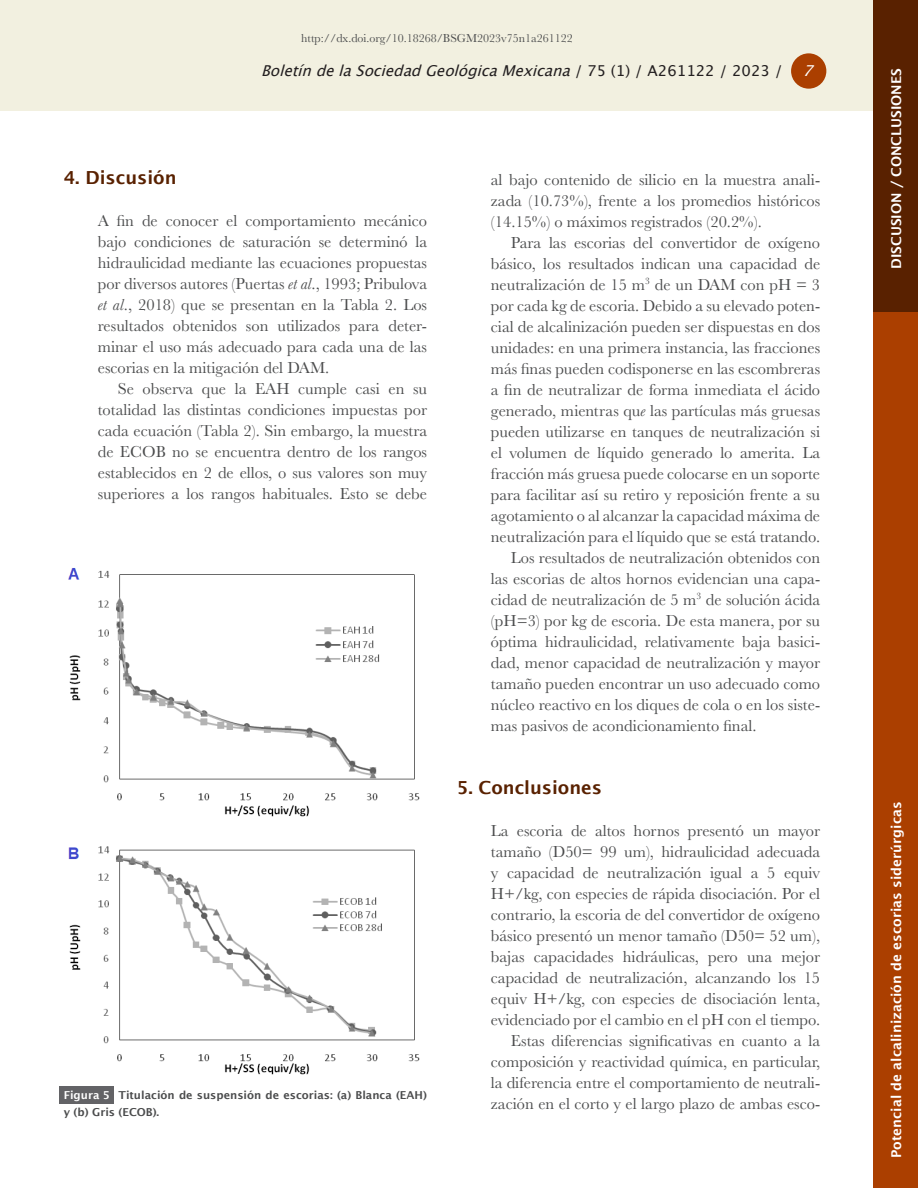
<style>
.page{position:relative;width:918px;height:1188px;background:#fff}
.page>*{position:absolute;margin:0;border:0;box-sizing:border-box;transform-origin:0 0}
.Jerarquía_1{font:600 18px "Lucida Sans";color:#592100}
.Texto_general{font:16.5px/21px "Baskerville";color:#4b4c4d;text-align:justify}
.t1{font:italic 15px "Lucida Grande";color:#231f20}
.t2{font:15px "Lucida Grande";color:#231f20}
.t3{font:italic 15px "Lucida Grande";color:#fff}
.Sección{font:600 13.5px "Lucida Sans";color:#fff}
.t4{font:12px "Baskerville";color:#4b4c4d}
.Pie_de_figura{font:600 10.95px/16.5px "Lucida Sans";color:#4b4c4d}
.Pie_de_figura__númer{font:600 10.95px "Lucida Sans";color:#fff}
.s1{font-style:italic}
</style>
<div class="page">
<div style="left:874px;top:311px;width:44px;height:877px;background:#ab3f00"></div>
<div style="left:0;top:0;width:874px;height:111px;background:#f2f0e0"></div>
<div style="left:791px;top:53px;width:35px;height:36px;background:#ab3f00;border-radius:50%"></div>
<div style="left:874px;top:0;width:44px;height:311px;background:#592100"></div>
<img style="left:68px;top:568px;width:352px;height:249px">
<img style="left:68px;top:846px;width:352px;height:229px">
<div style="left:60px;top:1086px;width:54px;height:17px;background:#636366"></div>
<p class="t4" style="left:301px;top:30px;width:273px">http://dx.doi.org/10.18268/BSGM2023v75n1a261122</p>
<p class="t1" style="left:261px;top:62px;width:318px">BoletíndelaSociedadGeológicaMexicana</p>
<p class="t2" style="left:575px;top:62px;width:209px">/ 75 (1) / A261122 / 2023 /</p>
<p class="t3" style="left:803px;top:62px;width:19px">7</p>
<p class="Jerarquía_1" style="left:64px;top:167px;width:114px">4. Discusión</p>
<p class="Texto_general" style="left:98px;top:210px;width:331px">A fin de conocer el comportamiento mecánico bajo condiciones de saturación se determinó la hidraulicidad mediante las ecuaciones propuestas por diversos autores (Puertas <span class="s1">et al</span>., 1993; Pribulova <span class="s1">et al</span>., 2018) que se presentan en la Tabla 2. Los resultados obtenidos son utilizados para deter&shy;minar el uso más adecuado para cada una de las escorias en la mitigación del DAM.</p>
<p class="Texto_general" style="left:98px;top:378px;width:331px;text-indent:20px">Se observa que la EAH cumple casi en su totalidad las distintas condiciones impuestas por cada ecuación (Tabla 2). Sin embargo, la muestra de ECOB no se encuentra dentro de los rangos establecidos en 2 de ellos, o sus valores son muy superiores a los rangos habituales. Esto se debe</p>
<p class="Pie_de_figura" style="left:64px;top:1087px;width:365px;text-indent:55px">Titulación de suspensión de escorias: (a) Blanca (EAH) y (b) Gris (ECOB).</p>
<p class="Pie_de_figura__númer" style="left:64px;top:1089px;width:48px">Figura 5</p>
<p class="Texto_general" style="left:491px;top:169px;width:331px">al bajo contenido de silicio en la muestra anali&shy;zada (10.73%), frente a los promedios históricos (14.15%) o máximos registrados (20.2%).</p>
<p class="Texto_general" style="left:491px;top:232px;width:331px;text-indent:20px">Para las escorias del convertidor de oxígeno básico, los resultados indican una capacidad de neutralización de 15 m<sup>3</sup> de un DAM con pH = 3 por cada kg de escoria. Debido a su elevado poten&shy;cial de alcalinización pueden ser dispuestas en dos unidades: en una primera instancia, las fracciones más finas pueden codisponerse en las escombreras a fin de neutralizar de forma inmediata el ácido generado, mientras qu<span class="s1">e</span> las partículas más gruesas pueden utilizarse en tanques de neutralización si el volumen de líquido generado lo amerita. La fracción más gruesa puede colocarse en un soporte para facilitar así su retiro y reposición frente a su agotamiento o al alcanzar la capacidad máxima de neutralización para el líquido que se está tratando.</p>
<p class="Texto_general" style="left:491px;top:547px;width:331px;text-indent:20px">Los resultados de neutralización obtenidos con las escorias de altos hornos evidencian una capa&shy;cidad de neutralización de 5 m<sup>3</sup> de solución ácida (pH=3) por kg de escoria. De esta manera, por su óptima hidraulicidad, relativamente baja basici&shy;dad, menor capacidad de neutralización y mayor tamaño pueden encontrar un uso adecuado como núcleo reactivo en los diques de cola o en los siste&shy;mas pasivos de acondicionamiento final.</p>
<p class="Jerarquía_1" style="left:457px;top:777px;width:147px">5. Conclusiones</p>
<p class="Texto_general" style="left:491px;top:820px;width:331px">La escoria de altos hornos presentó un mayor tamaño (D50= 99 um), hidraulicidad adecuada y capacidad de neutralización igual a 5 equiv H+/kg, con especies de rápida disociación. Por el contrario, la escoria de del convertidor de oxígeno básico presentó un menor tamaño (D50= 52 um), bajas capacidades hidráulicas, pero una mejor capacidad de neutralización, alcanzando los 15 equiv H+/kg, con especies de disociación lenta, evidenciado por el cambio en el pH con el tiempo.</p>
<p class="Texto_general" style="left:491px;top:1030px;width:331px;text-indent:20px">Estas diferencias significativas en cuanto a la composición y reactividad química, en particular, la diferencia entre el comportamiento de neutrali&shy;zación en el corto y el largo plazo de ambas esco-</p>
<p class="Sección" style="left:889px;top:269px;width:202px;rotate:-90deg">DISCUSION / CONCLUSIONES</p>
<p class="Sección" style="left:889px;top:1158px;width:358px;rotate:-90deg">Potencial de alcalinización de escorias siderúrgicas</p>
</div>
